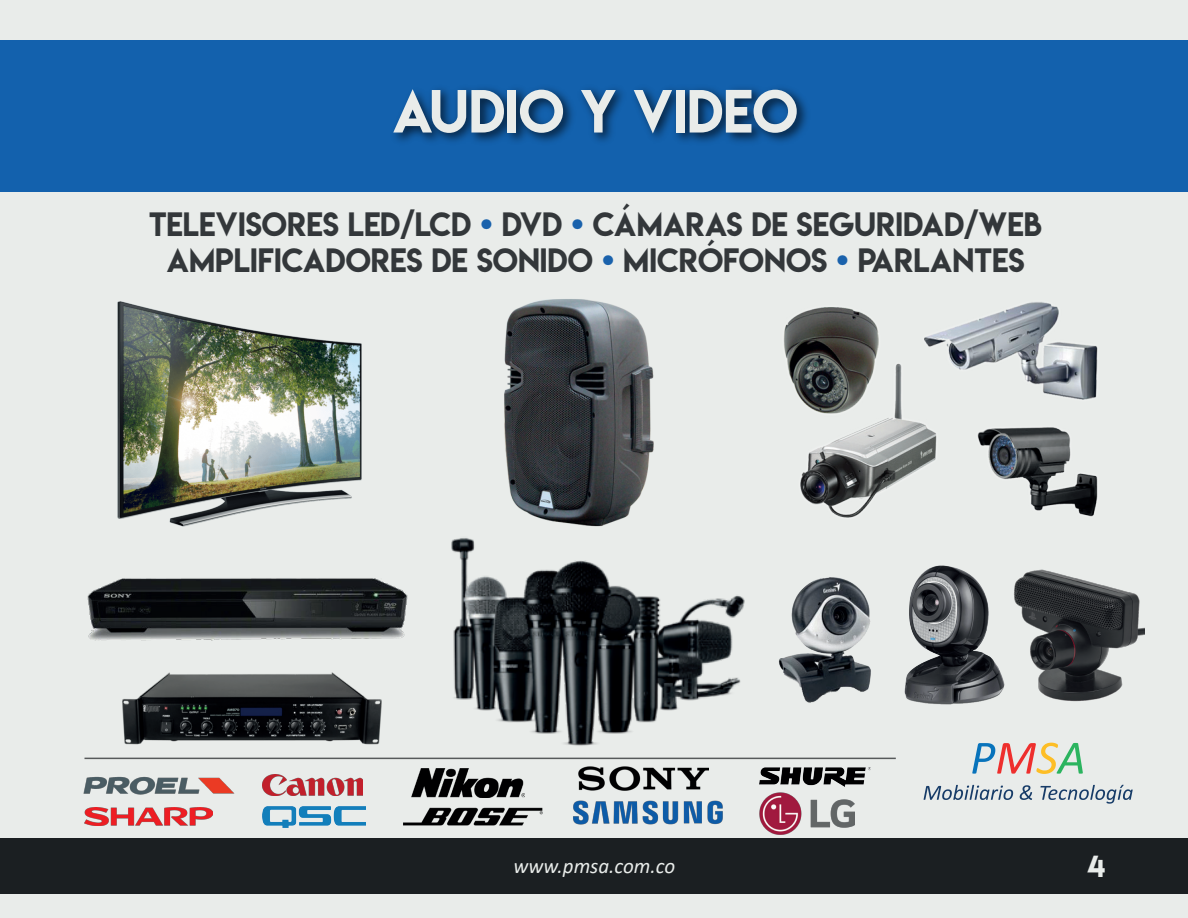
<style>
.page{position:relative;width:1188px;height:918px;background:#e9ecea}
.page>*{position:absolute;margin:0;border:0;box-sizing:border-box;transform-origin:0 0}
.t1{font:54px "Lemon Milk";color:#e9ecea}
.t2{font:30px/36px "Lemon Milk";color:#33373a;text-align:center}
.t3{font:27px "Lemon Milk";color:#e9ecea}
.t4{font:italic 21px "Calibri";color:#e9ecea}
.s1{color:#1a62ac}
</style>
<div class="page">
<div style="left:0;top:838px;width:1188px;height:56px;background:#1b1f22"></div>
<div style="left:0;top:41px;width:1188px;height:151px;background:#1361ad"></div>
<img style="left:394px;top:88px;width:413px;height:54px">
<svg style="left:972px;top:743px;width:111px;height:31px"></svg>
<svg style="left:924px;top:785px;width:89px;height:15px"></svg>
<svg style="left:1020px;top:785px;width:12px;height:15px"></svg>
<svg style="left:1040px;top:785px;width:93px;height:19px"></svg>
<hr style="left:84px;top:758px;width:812px;height:1px;background:#575a5b">
<img style="left:403px;top:807px;width:140px;height:19px">
<img style="left:412px;top:769px;width:113px;height:28px">
<img style="left:84px;top:807px;width:39px;height:19px">
<img style="left:83px;top:776px;width:40px;height:18px">
<img style="left:759px;top:767px;width:111px;height:20px">
<img style="left:579px;top:767px;width:130px;height:23px">
<img style="left:759px;top:792px;width:95px;height:43px">
<img style="left:573px;top:800px;width:150px;height:25px">
<img style="left:87px;top:578px;width:321px;height:63px">
<img style="left:451px;top:549px;width:294px;height:197px">
<img style="left:123px;top:580px;width:258px;height:248px">
<img style="left:904px;top:565px;width:101px;height:140px">
<img style="left:784px;top:302px;width:314px;height:216px">
<img style="left:451px;top:299px;width:203px;height:250px">
<img style="left:117px;top:301px;width:245px;height:226px">
<img style="left:779px;top:577px;width:92px;height:126px">
<img style="left:1014px;top:569px;width:130px;height:133px">
<h1 class="t1" style="left:392px;top:73px;width:407px">AUDIO Y VIDEO</h1>
<p class="t2" style="left:149px;top:206px;width:894px">TELEVISORES LED/LCD <span class="s1">]</span> DVD <span class="s1">]</span> CÁMARAS DE SEGURIDAD/WEB<br>AMPLIFICADORES DE SONIDO <span class="s1">]</span> MICRÓFONOS <span class="s1">]</span> PARLANTES</p>
<p class="t4" style="left:513px;top:851px;width:163px">www.pmsa.com.co</p>
<p class="t3" style="left:1087px;top:847px;width:20px">4</p>
</div>
